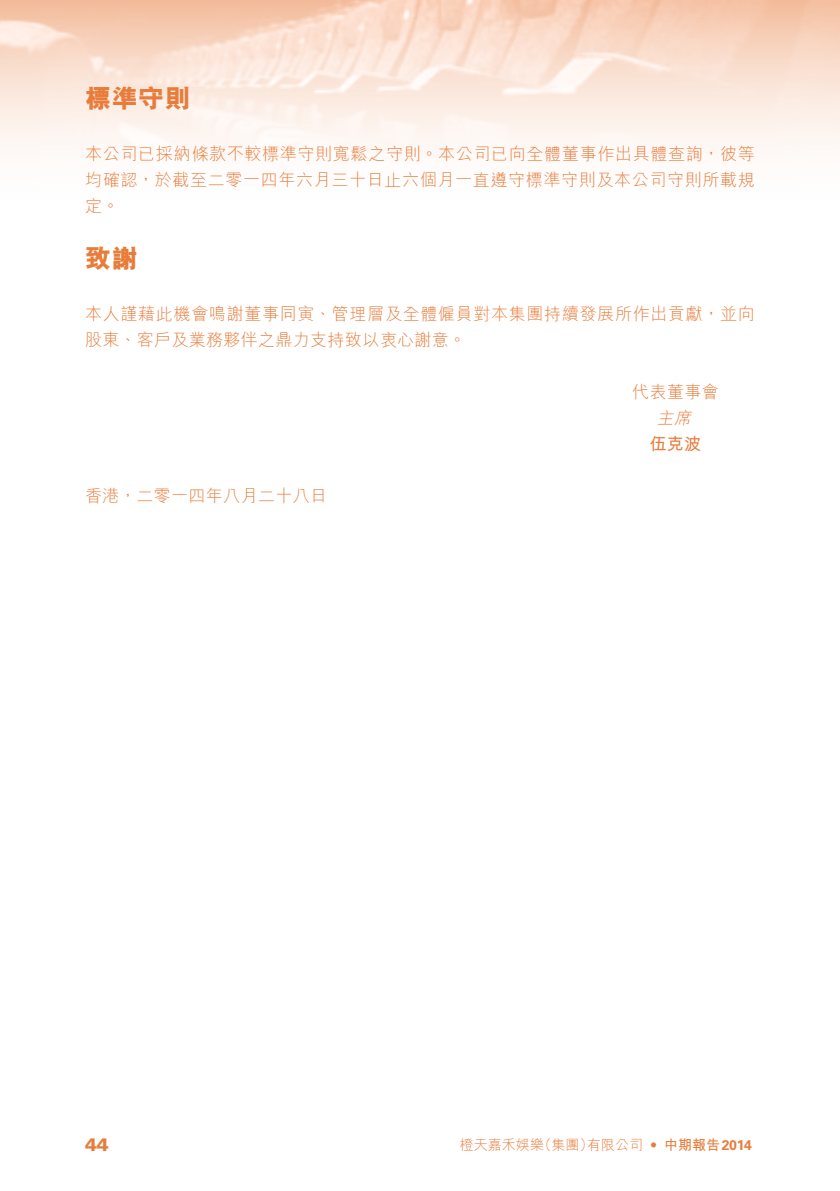
<style>
.page{position:relative;width:840px;height:1191px;background:#fff}
.page>*{position:absolute;margin:0;border:0;box-sizing:border-box;transform-origin:0 0}
.t1{font:800 26px "M Hei HK";letter-spacing:.02em;color:#e87c3b}
.t2{font:900 18px "Univers LT Std";color:#e87c3b}
.t3{font:300 17px/26px "M Hei HK";letter-spacing:.04em;color:#e87c3b;text-align:justify}
.t4{font:300 17px "M Hei HK";letter-spacing:.02em;color:#e87c3b}
.t5{font:700 17px "M Hei HK";color:#e87c3b}
.t6{font:italic 300 17px "M Hei HK";color:#e87c3b}
.t7{font:300 14px "M Hei HK";color:#e87c3b}
.s1{font-family:"Univers LT Std"}
.s2{font-weight:700}
.s3{font-family:"Univers LT Std";font-weight:700}
</style>
<div class="page">
<h1 class="t1" style="left:85px;top:86px;width:107px">標準守則</h1>
<p class="t3" style="left:85px;top:141px;width:671px">本公司已採納條款不較標準守則寬鬆之守則。本公司已向全體董事作出具體查詢，彼等均確認，於截至二零一四年六月三十日止六個月一直遵守標準守則及本公司守則所載規定。</p>
<h1 class="t1" style="left:85px;top:246px;width:54px">致謝</h1>
<p class="t3" style="left:85px;top:301px;width:671px">本人謹藉此機會鳴謝董事同寅、管理層及全體僱員對本集團持續發展所作出貢獻，並向股東、客戶及業務夥伴之鼎力支持致以衷心謝意。</p>
<p class="t3" style="left:632px;top:379px;width:88px">代表董事會</p>
<p class="t6" style="left:656px;top:409px;width:39px">主席</p>
<p class="t5" style="left:649px;top:432px;width:53px">伍克波</p>
<p class="t4" style="left:85px;top:487px;width:243px">香港，二零一四年八月二十八日</p>
<p class="t2" style="left:85px;top:1133px;width:25px">44</p>
<p class="t7" style="left:459px;top:1138px;width:293px">橙天嘉禾娛樂（集團）有限公司 <span class="s1">•</span> <span class="s2">中期報告</span><span class="s3">2014</span></p>
</div>
